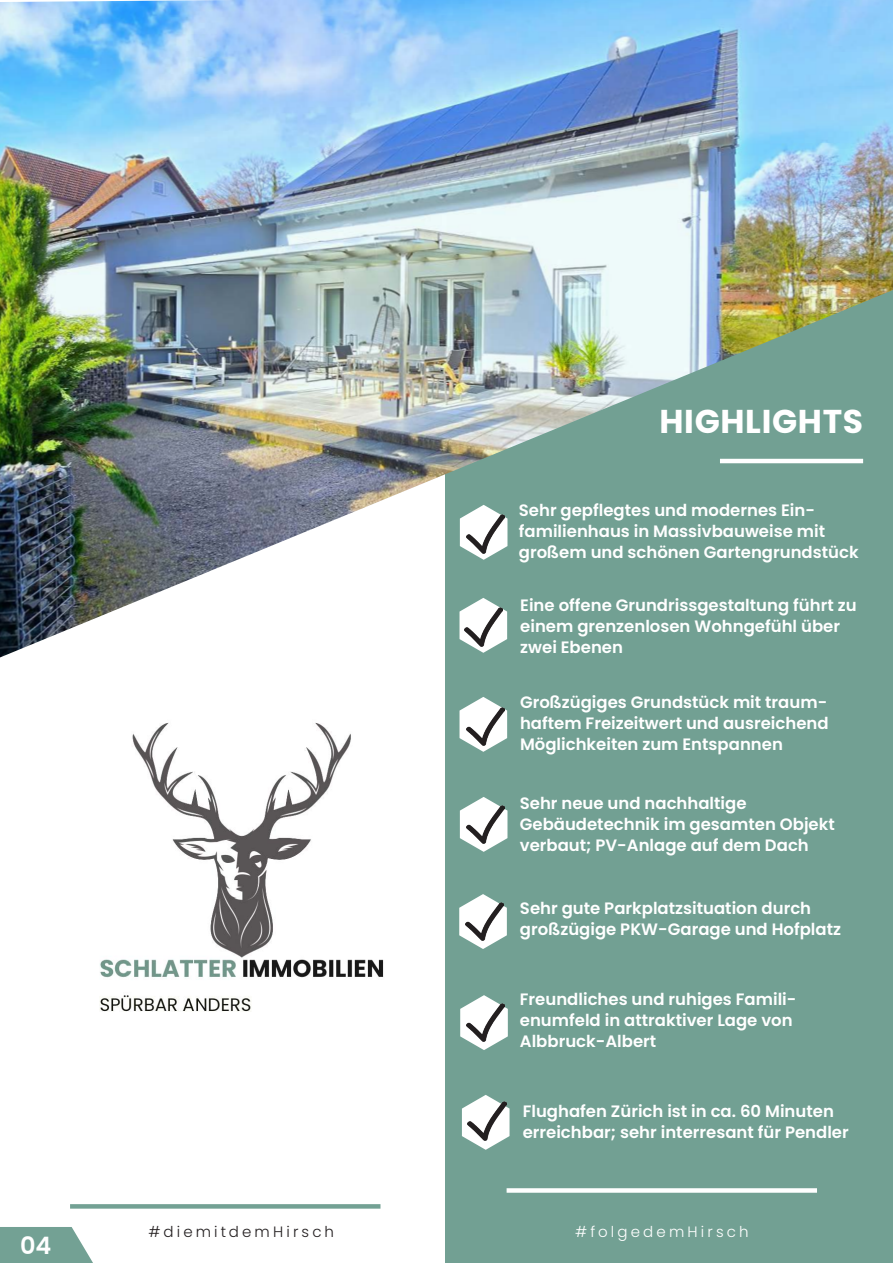
<style>
.page{position:relative;width:893px;height:1263px;background:#fff}
.page>*{position:absolute;margin:0;border:0;box-sizing:border-box;transform-origin:0 0}
.t1{font:700 33px "Poppins";letter-spacing:.02em;color:#fff}
.t2{font:600 24px "Poppins";color:#fff}
.t3{font:600 16.5px/21px "Poppins";color:#fff}
.t4{font:300 15px "Poppins";letter-spacing:.21em;color:#231f20}
.t5{font:300 15px "Poppins";letter-spacing:.21em;color:#fff}
</style>
<div class="page">
<div style="left:445px;top:258px;width:448px;height:1005px;background:#72a093"></div>
<div style="left:507px;top:1188px;width:310px;height:5px;background:#fff"></div>
<img style="left:0;top:0;width:892px;height:657px">
<svg style="left:892px;top:0;width:1px;height:291px"></svg>
<svg style="left:460px;top:505px;width:47px;height:55px"></svg>
<img style="left:466px;top:515px;width:39px;height:38px">
<svg style="left:460px;top:995px;width:48px;height:55px"></svg>
<img style="left:466px;top:1003px;width:39px;height:39px">
<svg style="left:0;top:1227px;width:93px;height:36px;background:#82aba0"></svg>
<svg style="left:462px;top:1095px;width:47px;height:55px"></svg>
<img style="left:468px;top:1101px;width:39px;height:39px">
<svg style="left:459px;top:598px;width:48px;height:55px"></svg>
<img style="left:464px;top:608px;width:39px;height:38px">
<svg style="left:460px;top:797px;width:47px;height:55px"></svg>
<img style="left:466px;top:805px;width:39px;height:39px">
<svg style="left:70px;top:1204px;width:310px;height:4px"></svg>
<svg style="left:459px;top:697px;width:48px;height:55px"></svg>
<img style="left:466px;top:707px;width:39px;height:39px">
<svg style="left:459px;top:894px;width:48px;height:55px"></svg>
<img style="left:465px;top:902px;width:39px;height:39px">
<img style="left:100px;top:722px;width:284px;height:290px">
<p class="t2" style="left:20px;top:1231px;width:33px">04</p>
<p class="t1" style="left:659px;top:403px;width:205px">HIGHLIGHTS</p>
<p class="t3" style="left:519px;top:500px;width:341px">Sehr gepflegtes und modernes Ein&shy;familienhaus in Massivbauweise mit großem und schönen Gartengrundstück</p>
<p class="t3" style="left:520px;top:595px;width:338px">Eine offene Grundrissgestaltung führt zu einem grenzenlosen Wohngefühl über zwei Ebenen</p>
<p class="t3" style="left:520px;top:692px;width:310px;text-align:justify">Großzügiges Grundstück mit traum&shy;haftem Freizeitwert und ausreichend Möglichkeiten zum Entspannen</p>
<p class="t3" style="left:520px;top:793px;width:316px">Sehr neue und nachhaltige<br>Gebäudetechnik im gesamten Objekt verbaut; PV-Anlage auf dem Dach</p>
<p class="t3" style="left:520px;top:898px;width:323px">Sehr gute Parkplatzsituation durch großzügige PKW-Garage und Hofplatz</p>
<p class="t3" style="left:520px;top:989px;width:278px">Freundliches und ruhiges Famili&shy;enumfeld in attraktiver Lage von<br>Albbruck-Albert</p>
<p class="t3" style="left:523px;top:1101px;width:328px">Flughafen Zürich ist in ca. 60 Minuten erreichbar; sehr interresant für Pendler</p>
<p class="t4" style="left:149px;top:1223px;width:187px">#diemitdemHirsch</p>
<p class="t5" style="left:575px;top:1223px;width:175px">#folgedemHirsch</p>
</div>
